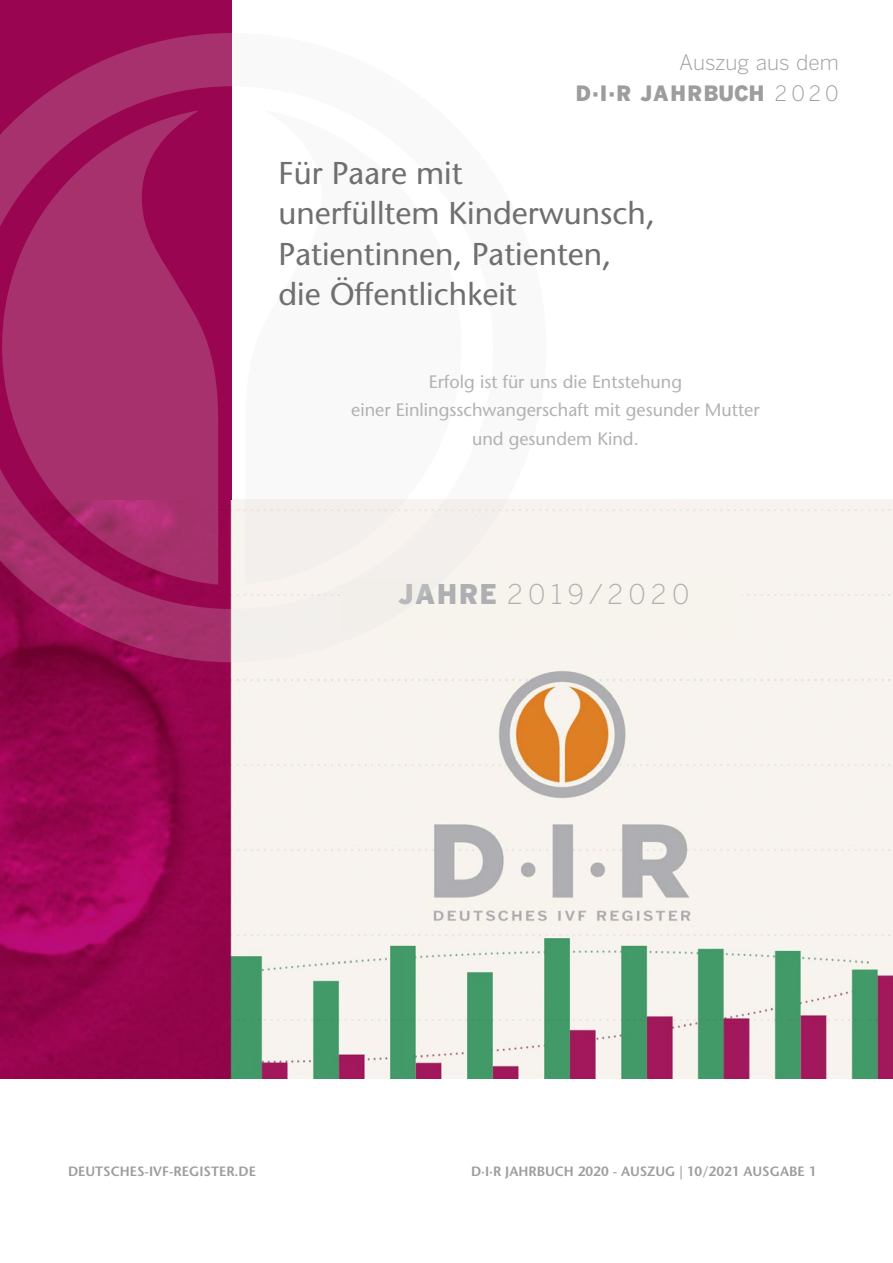
<style>
.page{position:relative;width:893px;height:1263px;background:#fff}
.page>*{position:absolute;margin:0;border:0;box-sizing:border-box;transform-origin:0 0}
.t1{font:31.5px/40.5px "Stone Sans";color:#706f6f}
.t2{font:300 27px "Benton Gothic";letter-spacing:.2em;color:#aeafb2}
.t3{font:300 21px/31.5px "Benton Gothic";color:#9d9d9c;text-align:right}
.t4{font:18px/28.5px "Stone Sans";color:#b3b2b2;text-align:center}
.t5{font:600 13.5px "Stone Sans";color:#9d9d9c}
.s1{font-weight:900}
</style>
<div class="page">
<img style="left:0;top:500px;width:893px;height:579px">
<div style="left:341px;top:579px;width:401px;height:52px;background:#f7f3ed"></div>
<div style="left:0;top:0;width:232px;height:500px;background:#990550"></div>
<svg style="left:0;top:33px;width:546px;height:629px"></svg>
<p class="t3" style="left:576px;top:46px;width:265px">Auszug aus dem<br><span class="s1">D·I·R JAHRBUCH</span> 2020</p>
<h1 class="t1" style="left:279px;top:153px;width:378px">Für Paare mit<br>unerfülltem Kinderwunsch,<br>Patientinnen, Patienten, die Öffentlichkeit</h1>
<p class="t4" style="left:351px;top:367px;width:410px">Erfolg ist für uns die Entstehung<br>einer Einlingsschwangerschaft mit gesunder Mutter und gesundem Kind.</p>
<h2 class="t2" style="left:399px;top:578px;width:292px"><span class="s1">JAHRE</span> 2019/2020</h2>
<p class="t5" style="left:68px;top:1163px;width:189px">DEUTSCHES-IVF-REGISTER.DE</p>
<p class="t5" style="left:471px;top:1163px;width:347px">D·I·R JAHRBUCH 2020 - AUSZUG | 10/2021 AUSGABE 1</p>
</div>
